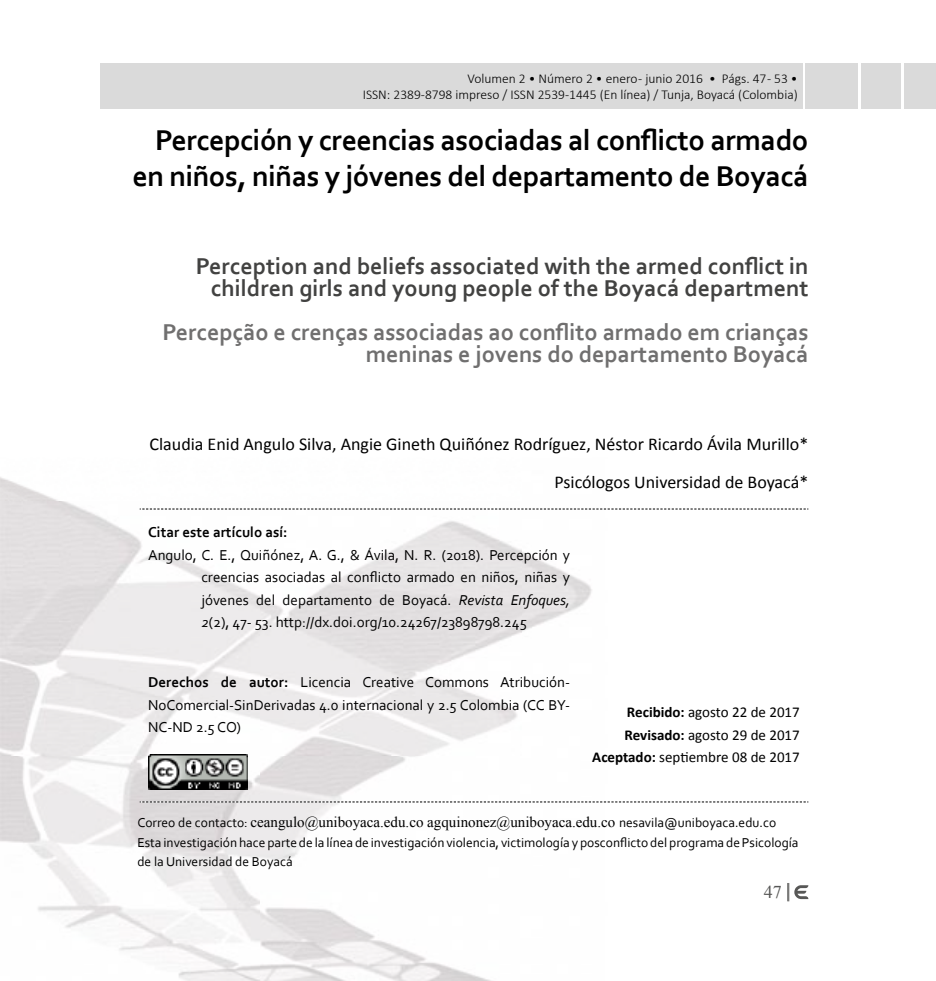
<style>
.page{position:relative;width:936px;height:981px;background:#fff}
.page>*{position:absolute;margin:0;border:0;box-sizing:border-box;transform-origin:0 0}
.t1{font:700 30px/36px "Corbel";letter-spacing:-.015em;color:#000;text-align:right}
.t2{font:700 24px/22.5px "Corbel";color:#424241;text-align:right}
.t3{font:700 24px/22.5px "Corbel";color:#706f6f;text-align:right}
.t4{font:18px/37.5px "Calibri";color:#000;text-align:right}
.t5{font:18px "Times New Roman";color:#575756}
.t6{font:15px/22.5px "Corbel";color:#000;text-align:justify}
.t7{font:15px "Times New Roman";color:#000}
.t8{font:15px/22.5px "Calibri";color:#000;text-align:right}
.t9{font:700 15px "Corbel";color:#000}
.t10{font:13.5px/19.5px "Corbel";color:#000}
.t11{font:300 13.5px/16.2px "Calibri";color:#000;text-align:right}
.s1{font-style:italic}
.s2{font-weight:700}
.s3{font-family:"Corbel";font-size:13.5px}
</style>
<div class="page">
<svg style="left:787px;top:883px;width:21px;height:17px"></svg>
<img style="left:0;top:477px;width:607px;height:503px">
<svg style="left:140px;top:508px;width:668px;height:1px"></svg>
<svg style="left:140px;top:801px;width:668px;height:1px"></svg>
<img style="left:148px;top:754px;width:99px;height:35px">
<div style="left:861px;top:63px;width:40px;height:45px;background:#dadada"></div>
<div style="left:904px;top:63px;width:31px;height:45px;background:#dadada"></div>
<div style="left:805px;top:63px;width:52px;height:45px;background:#dadada"></div>
<div style="left:100px;top:63px;width:702px;height:45px;background:#dadada"></div>
<p class="t11" style="left:363px;top:70px;width:436px">Volumen 2 • Número 2 • enero - junio 2016 • Págs. 47 - 53 •<br>ISSN: 2389-8798 impreso / ISSN 2539-1445 (En línea) / Tunja, Boyacá (Colombia)</p>
<h1 class="t1" style="left:133px;top:121px;width:677px">Percepción y creencias asociadas al conflicto armado en niños, niñas y jóvenes del departamento de Boyacá</h1>
<h2 class="t2" style="left:196px;top:254px;width:614px">Perception and beliefs associated with the armed conflict in children girls and young people of the Boyacá department</h2>
<h2 class="t3" style="left:163px;top:320px;width:647px">Percepção e crenças associadas ao conflito armado em crianças meninas e jovens do departamento Boyacá</h2>
<p class="t4" style="left:149px;top:424px;width:660px">Claudia Enid Angulo Silva, Angie Gineth Quiñónez Rodríguez, Néstor Ricardo Ávila Murillo*<br>Psicólogos Universidad de Boyacá*</p>
<p class="t9" style="left:148px;top:522px;width:141px">Citar este artículo así:</p>
<p class="t6" style="left:201px;top:543px;width:370px;text-indent:-53px">Angulo, C. E., Quiñónez, A. G., &amp; Ávila, N. R. (2018). Percepción y creencias asociadas al conflicto armado en niños, niñas y jóvenes del departamento de Boyacá. <span class="s1">Revista Enfoques, 2</span>(2), 47- 53. http://dx.doi.org/10.24267/23898798.245</p>
<p class="t6" style="left:148px;top:670px;width:423px"><span class="s2">Derechos de autor:</span> Licencia Creative Commons Atribución-NoComercial-SinDerivadas 4.0 internacional y 2.5 Colombia (CC BY-NC-ND 2.5 CO)</p>
<p class="t8" style="left:592px;top:700px;width:209px"><span class="s2">Recibido:</span> agosto 22 de 2017<br><span class="s2">Revisado:</span> agosto 29 de 2017<br><span class="s2">Aceptado:</span> septiembre 08 de 2017</p>
<p class="t7" style="left:137px;top:811px;width:640px"><span class="s3">Correo de contacto:</span> ceangulo@uniboyaca.edu.co agquinonez@uniboyaca.edu.co <span class="s3">nesavila@uniboyaca.edu.co</span></p>
<p class="t10" style="left:137px;top:831px;width:662px">Esta investigación hace parte de la línea de investigación violencia, victimología y posconflicto del programa de Psicología de la Universidad de Boyacá</p>
<p class="t5" style="left:763px;top:879px;width:19px">47</p>
</div>
